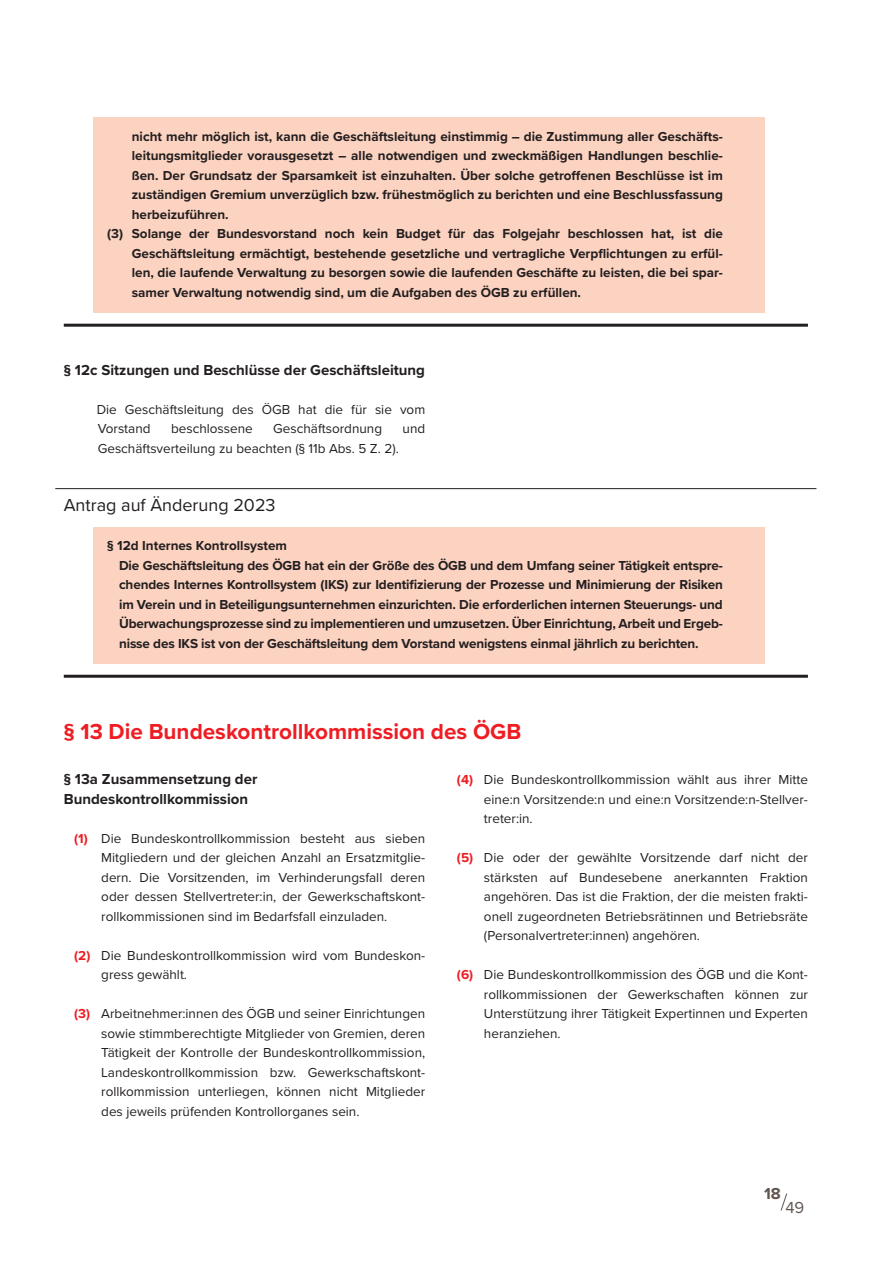
<style>
.page{position:relative;width:893px;height:1263px;background:#fff}
.page>*{position:absolute;margin:0;border:0;box-sizing:border-box;transform-origin:0 0}
.t1{font:700 22.5px "Proxima Nova";color:#ee1d23}
.t2{font:18px "Proxima Nova";color:#231f20}
.t3{font:700 16.5px "Proxima Nova";color:#625551}
.t4{font:16.5px "Proxima Nova";color:#625551}
.t5{font:700 15px/19.5px "Proxima Nova";color:#231f20}
.t6{font:13.5px/19.5px "Proxima Nova";color:#231f20;text-align:justify}
.t7{font:700 13.5px/19.5px "Proxima Nova";color:#231f20}
.s1{font-weight:700;color:#ee1d23}
</style>
<div class="page">
<svg style="left:780px;top:1193px;width:7px;height:17px"></svg>
<div style="left:94px;top:117px;width:671px;height:195px;background:#fcd2c0"></div>
<hr style="left:64px;top:324px;width:744px;height:3px;background:#231f20">
<hr style="left:55px;top:488px;width:761px;height:1px;background:#231f20">
<div style="left:94px;top:527px;width:671px;height:136px;background:#fcd2c0"></div>
<hr style="left:64px;top:675px;width:744px;height:3px;background:#231f20">
<p class="t7" style="left:132px;top:126px;width:593px">nicht mehr möglich ist, kann die Geschäftsleitung einstimmig – die Zustimmung aller Geschäfts-</p>
<p class="t7" style="left:132px;top:146px;width:592px">leitungsmitglieder vorausgesetzt – alle notwendigen und zweckmäßigen Handlungen beschlie-</p>
<p class="t7" style="left:132px;top:165px;width:593px">ßen. Der Grundsatz der Sparsamkeit ist einzuhalten. Über solche getroffenen Beschlüsse ist im</p>
<p class="t7" style="left:132px;top:185px;width:593px">zuständigen Gremium unverzüglich bzw. frühestmöglich zu berichten und eine Beschlussfassung</p>
<p class="t7" style="left:132px;top:204px;width:98px">herbeizuführen.</p>
<p class="t7" style="left:107px;top:224px;width:617px">(3) Solange der Bundesvorstand noch kein Budget für das Folgejahr beschlossen hat, ist die</p>
<p class="t7" style="left:132px;top:243px;width:593px">Geschäftsleitung ermächtigt, bestehende gesetzliche und vertragliche Verpflichtungen zu erfül-</p>
<p class="t7" style="left:132px;top:263px;width:593px">len, die laufende Verwaltung zu besorgen sowie die laufenden Geschäfte zu leisten, die bei spar-</p>
<p class="t7" style="left:132px;top:282px;width:451px">samer Verwaltung notwendig sind, um die Aufgaben des ÖGB zu erfüllen.</p>
<p class="t5" style="left:64px;top:360px;width:363px">§ 12c Sitzungen und Beschlüsse der Geschäftsleitung</p>
<p class="t6" style="left:97px;top:399px;width:330px">Die Geschäftsleitung des ÖGB hat die für sie vom<br>Vorstand</p>
<p class="t6" style="left:171px;top:418px;width:83px">beschlossene</p>
<p class="t6" style="left:273px;top:418px;width:110px">Geschäftsordnung</p>
<p class="t6" style="left:403px;top:418px;width:24px">und</p>
<p class="t6" style="left:98px;top:438px;width:303px">Geschäftsverteilung zu beachten (§ 11b Abs. 5 Z. 2).</p>
<h2 class="t2" style="left:64px;top:492px;width:213px">Antrag auf Änderung 2023</h2>
<p class="t7" style="left:119px;top:536px;width:605px;text-indent:-12px">§ 12d Internes Kontrollsystem<br>Die Geschäftsleitung des ÖGB hat ein der Größe des ÖGB und dem Umfang seiner Tätigkeit entspre&shy;chendes Internes Kontrollsystem (IKS) zur Identifizierung der Prozesse und Minimierung der Risiken im Verein und in Beteiligungsunternehmen einzurichten. Die erforderlichen internen Steuerungs- und Überwachungsprozesse sind zu implementieren und umzusetzen. Über Einrichtung, Arbeit und Ergeb&shy;nisse des IKS ist von der Geschäftsleitung dem Vorstand wenigstens einmal jährlich zu berichten.</p>
<h1 class="t1" style="left:64px;top:715px;width:459px">§ 13 Die Bundeskontrollkommission des ÖGB</h1>
<p class="t5" style="left:64px;top:769px;width:195px">§ 13a Zusammensetzung der<br>Bundeskontrollkommission</p>
<p class="t6" style="left:101px;top:828px;width:325px;text-indent:-27px"><span class="s1">(1)</span> Die Bundeskontrollkommission besteht aus sieben Mitgliedern und der gleichen Anzahl an Ersatzmitglie&shy;dern. Die Vorsitzenden, im Verhinderungsfall deren oder dessen Stellvertreter:in, der Gewerkschaftskont&shy;rollkommissionen sind im Bedarfsfall einzuladen.</p>
<p class="t6" style="left:101px;top:945px;width:325px;text-indent:-27px"><span class="s1">(2)</span> Die Bundeskontrollkommission wird vom Bundeskon&shy;gress gewählt.</p>
<p class="t6" style="left:101px;top:1003px;width:325px;text-indent:-27px"><span class="s1">(3)</span> Arbeitnehmer:innen des ÖGB und seiner Einrichtungen sowie stimmberechtigte Mitglieder von Gremien, deren Tätigkeit der Kontrolle der Bundeskontrollkommission, Landeskontrollkommission bzw. Gewerkschaftskont&shy;rollkommission unterliegen, können nicht Mitglieder des jeweils prüfenden Kontrollorganes sein.</p>
<p class="t6" style="left:484px;top:769px;width:325px;text-indent:-27px"><span class="s1">(4)</span> Die Bundeskontrollkommission wählt aus ihrer Mitte eine:n Vorsitzende:n und eine:n Vorsitzende:n-Stellver&shy;treter:in.</p>
<p class="t6" style="left:484px;top:847px;width:325px;text-indent:-27px"><span class="s1">(5)</span> Die oder der gewählte Vorsitzende darf nicht der stärksten auf Bundesebene anerkannten Fraktion angehören. Das ist die Fraktion, der die meisten frakti&shy;onell zugeordneten Betriebsrätinnen und Betriebsräte (Personalvertreter:innen) angehören.</p>
<p class="t6" style="left:484px;top:964px;width:325px;text-indent:-27px"><span class="s1">(6)</span> Die Bundeskontrollkommission des ÖGB und die Kont&shy;rollkommissionen der Gewerkschaften können zur Unterstützung ihrer Tätigkeit Expertinnen und Experten heranziehen.</p>
<p class="t3" style="left:764px;top:1181px;width:18px">18</p>
<p class="t4" style="left:785px;top:1195px;width:20px">49</p>
</div>
